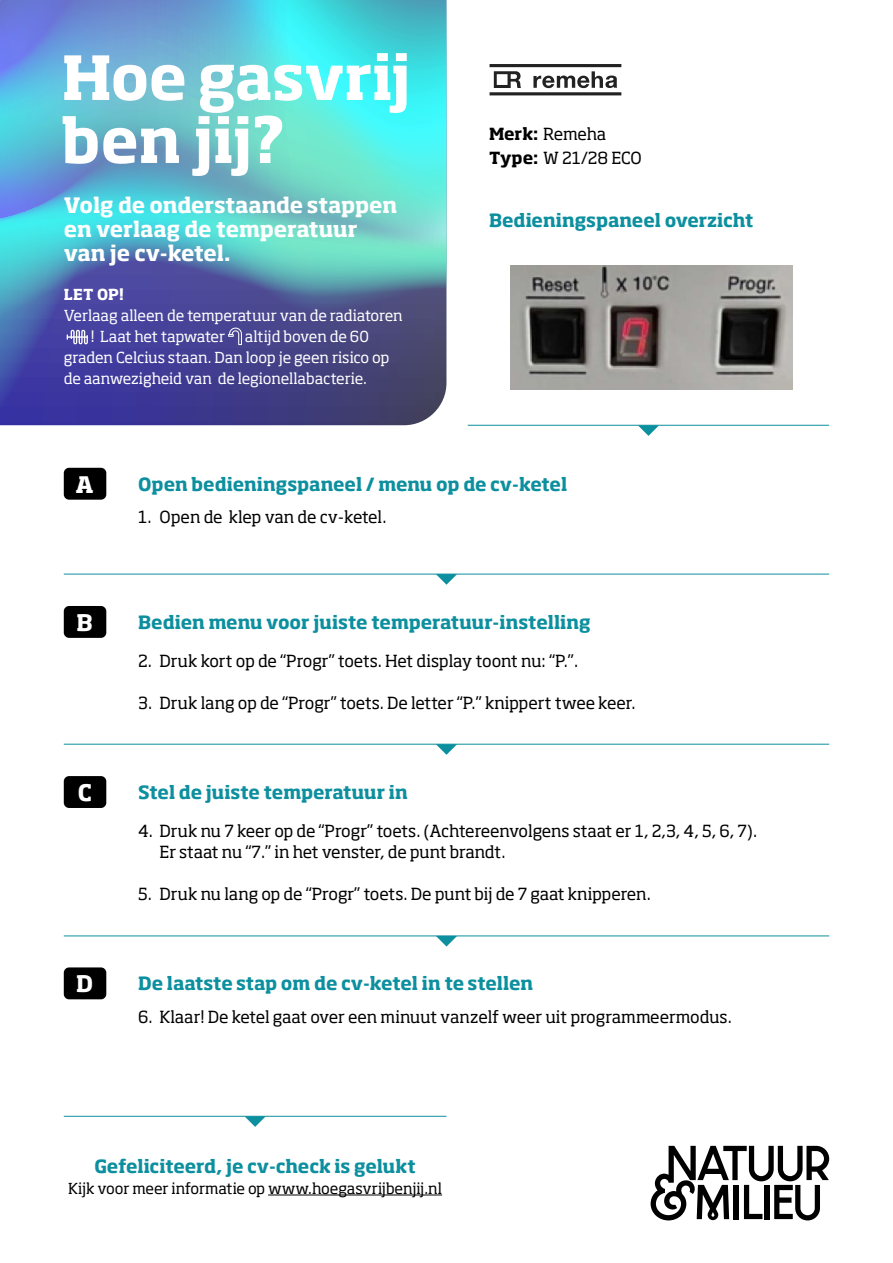
<style>
.page{position:relative;width:893px;height:1263px;background:#fff}
.page>*{position:absolute;margin:0;border:0;box-sizing:border-box;transform-origin:0 0}
.t1{font:700 60px/63px "Soho Std";letter-spacing:-.015em;color:#fff}
.t2{font:700 22.5px "Soho Std";color:#fff}
.t3{font:700 21px/24px "Soho Std";letter-spacing:-.01em;color:#fff}
.t4{font:700 18px "Soho Std";letter-spacing:-.005em;color:#0c8f9e}
.t5{font:16.5px/21px "Soho Std";letter-spacing:-.01em;color:#000}
.t6{font:15px/21px "Soho Std";letter-spacing:-.015em;color:#fff}
.t7{font:15px "Soho Std";color:#000}
.t8{font:700 15px "Soho Std";color:#fff}
.s1{font-weight:700}
</style>
<div class="page">
<svg style="left:0;top:0;width:446px;height:425px;background:#5196c5"></svg>
<svg style="left:0;top:72px;width:446px;height:326px;background:#569bba"></svg>
<svg style="left:67px;top:329px;width:21px;height:16px"></svg>
<svg style="left:228px;top:327px;width:14px;height:18px"></svg>
<hr style="left:468px;top:425px;width:361px;height:1px;background:#0c8f9e">
<svg style="left:638px;top:425px;width:21px;height:11px"></svg>
<svg style="left:651px;top:1146px;width:178px;height:74px"></svg>
<hr style="left:64px;top:935px;width:765px;height:1px;background:#0c8f9e">
<hr style="left:64px;top:1116px;width:382px;height:1px;background:#0c8f9e">
<div style="left:64px;top:468px;width:42px;height:32px;background:#000;border-radius:5px"></div>
<div style="left:64px;top:967px;width:42px;height:32px;background:#000;border-radius:5px"></div>
<svg style="left:436px;top:936px;width:21px;height:10px"></svg>
<svg style="left:244px;top:1116px;width:22px;height:11px"></svg>
<hr style="left:268px;top:1194px;width:174px;height:1px;background:#000">
<hr style="left:64px;top:574px;width:765px;height:1px;background:#0c8f9e">
<hr style="left:64px;top:744px;width:765px;height:1px;background:#0c8f9e">
<div style="left:64px;top:606px;width:42px;height:32px;background:#000;border-radius:5px"></div>
<div style="left:64px;top:776px;width:42px;height:32px;background:#000;border-radius:5px"></div>
<svg style="left:436px;top:574px;width:21px;height:11px"></svg>
<svg style="left:436px;top:744px;width:21px;height:11px"></svg>
<img style="left:511px;top:266px;width:281px;height:123px">
<svg style="left:489px;top:64px;width:132px;height:31px"></svg>
<h1 class="t1" style="left:62px;top:44px;width:350px">Hoe gasvrij ben jij?</h1>
<p class="t3" style="left:64px;top:193px;width:335px">Volg de onderstaande stappen en verlaag de temperatuur van je cv-ketel.</p>
<p class="t8" style="left:64px;top:285px;width:62px">LET OP!</p>
<p class="t6" style="left:91px;top:305px;width:314px;text-indent:-27px">Verlaag alleen de temperatuur van de radiatoren ! Laat het tapwater</p>
<p class="t6" style="left:64px;top:326px;width:327px;text-indent:181px">altijd boven de 60 graden Celcius staan. Dan loop je geen risico op de aanwezigheid van de legionellabacterie.</p>
<p class="t5" style="left:489px;top:122px;width:154px;line-height:24px"><span class="s1">Merk:</span> Remeha<br><span class="s1">Type:</span> W 21/28 ECO</p>
<p class="t4" style="left:489px;top:208px;width:266px">Bedieningspaneel overzicht</p>
<h2 class="t2" style="left:76px;top:470px;width:20px">A</h2>
<p class="t4" style="left:138px;top:472px;width:431px">Open bedieningspaneel / menu op de cv-ketel</p>
<p class="t5" style="left:138px;top:506px;width:250px">1. Open de klep van de cv-ketel.</p>
<h2 class="t2" style="left:77px;top:608px;width:18px">B</h2>
<p class="t4" style="left:138px;top:611px;width:454px">Bedien menu voor juiste temperatuur-instelling</p>
<p class="t5" style="left:138px;top:650px;width:441px">2. Druk kort op de “Progr” toets. Het display toont nu: “P.”.</p>
<p class="t5" style="left:138px;top:692px;width:499px">3. Druk lang op de “Progr” toets. De letter “P.” knippert twee keer.</p>
<h2 class="t2" style="left:78px;top:778px;width:16px">C</h2>
<p class="t4" style="left:138px;top:781px;width:271px">Stel de juiste temperatuur in</p>
<p class="t5" style="left:159px;top:820px;width:599px;text-indent:-21px">4. Druk nu 7 keer op de “Progr” toets. (Achtereenvolgens staat er 1, 2,3, 4, 5, 6, 7).<br>Er staat nu “7.” in het venster, de punt brandt.</p>
<p class="t5" style="left:138px;top:883px;width:514px">5. Druk nu lang op de “Progr” toets. De punt bij de 7 gaat knipperen.</p>
<h2 class="t2" style="left:76px;top:969px;width:19px">D</h2>
<p class="t4" style="left:138px;top:972px;width:397px">De laatste stap om de cv-ketel in te stellen</p>
<p class="t5" style="left:138px;top:1006px;width:595px">6. Klaar! De ketel gaat over een minuut vanzelf weer uit programmeermodus.</p>
<p class="t4" style="left:94px;top:1154px;width:323px">Gefeliciteerd, je cv-check is gelukt</p>
<p class="t7" style="left:68px;top:1179px;width:375px">Kijk voor meer informatie op www.hoegasvrijbenjij.nl</p>
</div>
